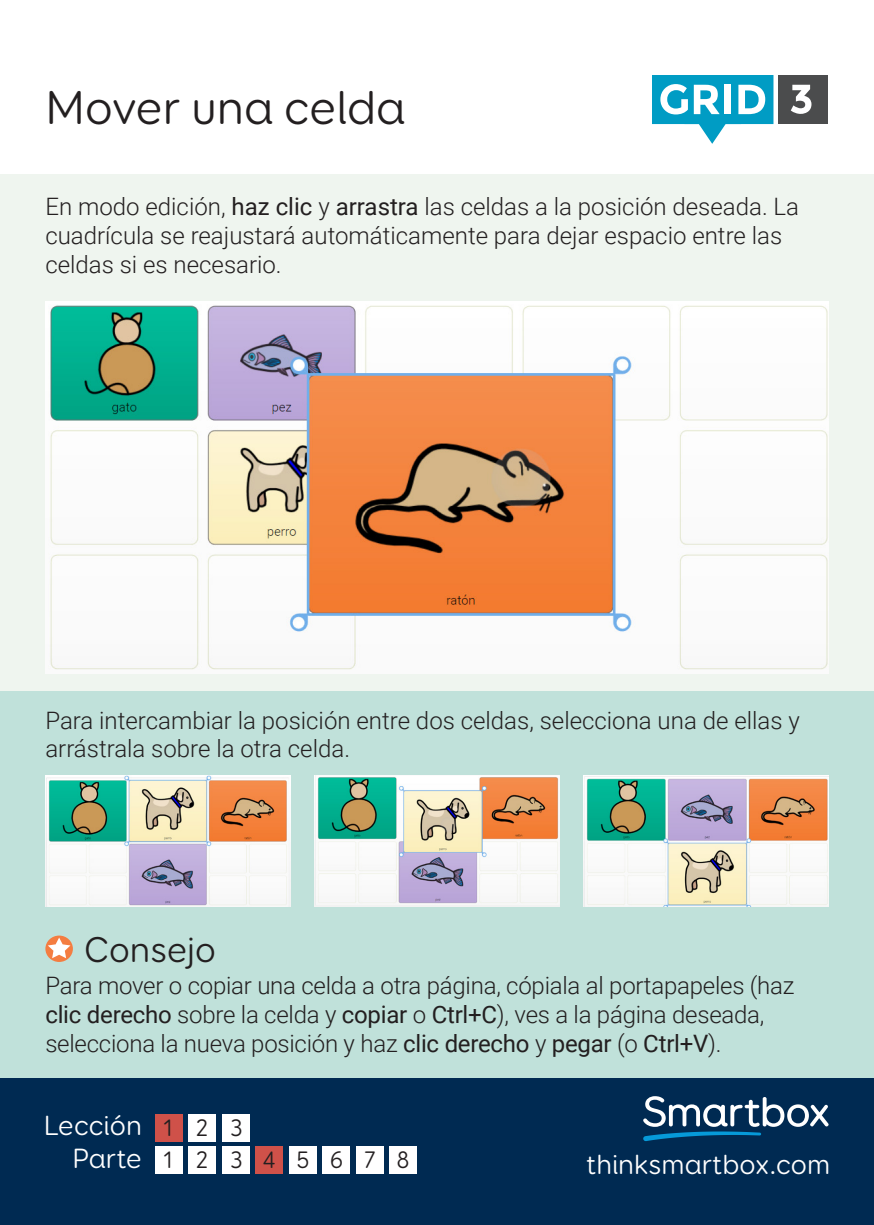
<style>
.page{position:relative;width:874px;height:1225px;background:#fff}
.page>*{position:absolute;margin:0;border:0;box-sizing:border-box;transform-origin:0 0}
.t1{font:48px "Booster Next FY";color:#231f20}
.Para{font:36px "Booster Next FY";color:#231f20}
.Para-2{font:28px "Booster Next FY";color:#fff}
.t2{font:300 24px/28.8px "Roboto";color:#231f20}
.Para-3{font:24px "Booster Next FY";color:#231f20}
.s1{font-weight:400}
</style>
<div class="page">
<div style="left:0;top:691px;width:873px;height:387px;background:#c0e1da"></div>
<div style="left:0;top:174px;width:873px;height:517px;background:#eff5ef"></div>
<div style="left:0;top:1078px;width:873px;height:147px;background:#002a52"></div>
<div style="left:777px;top:75px;width:50px;height:49px;background:#4b4c4d"></div>
<svg style="left:790px;top:85px;width:21px;height:29px"></svg>
<svg style="left:652px;top:75px;width:121px;height:69px"></svg>
<svg style="left:643px;top:1096px;width:185px;height:45px"></svg>
<svg style="left:45px;top:935px;width:28px;height:27px"></svg>
<svg style="left:48px;top:937px;width:22px;height:21px"></svg>
<div style="left:155px;top:1114px;width:27px;height:27px;background:#cf5149"></div>
<div style="left:188px;top:1114px;width:28px;height:27px;background:#fff"></div>
<div style="left:222px;top:1114px;width:27px;height:27px;background:#fff"></div>
<div style="left:155px;top:1146px;width:27px;height:27px;background:#fff"></div>
<div style="left:188px;top:1146px;width:28px;height:27px;background:#fff"></div>
<div style="left:222px;top:1146px;width:27px;height:27px;background:#fff"></div>
<div style="left:255px;top:1146px;width:28px;height:27px;background:#cf5149"></div>
<div style="left:289px;top:1146px;width:27px;height:27px;background:#fff"></div>
<div style="left:322px;top:1146px;width:28px;height:27px;background:#fff"></div>
<div style="left:356px;top:1146px;width:27px;height:27px;background:#fff"></div>
<div style="left:389px;top:1146px;width:28px;height:27px;background:#fff"></div>
<img style="left:45px;top:775px;width:245px;height:131px">
<img style="left:314px;top:775px;width:245px;height:131px">
<img style="left:583px;top:775px;width:244px;height:131px">
<img style="left:46px;top:302px;width:781px;height:372px">
<p class="t1" style="left:46px;top:78px;width:361px">Mover una celda</p>
<p class="t2" style="left:45px;top:192px;width:754px">En modo edición, <span class="s1">haz clic</span> y <span class="s1">arrastra</span> las celdas a la posición deseada. La cuadrícula se reajustará automáticamente para dejar espacio entre las celdas si es necesario.</p>
<p class="t2" style="left:45px;top:705px;width:755px">Para intercambiar la posición entre dos celdas, selecciona una de ellas y arrástrala sobre la otra celda.</p>
<p class="Para" style="left:84px;top:927px;width:133px">Consejo</p>
<p class="t2" style="left:45px;top:970px;width:750px">Para mover o copiar una celda a otra página, cópiala al portapapeles (haz <span class="s1">clic derecho</span> sobre la celda y <span class="s1">copiar</span> o <span class="s1">Ctrl+C</span>), ves a la página deseada, selecciona la nueva posición y haz <span class="s1">clic derecho</span> y <span class="s1">pegar</span> (o <span class="s1">Ctrl+V</span>).</p>
<p class="Para-2" style="left:44px;top:1108px;width:99px">Lección</p>
<p class="Para-3" style="left:196px;top:1113px;width:14px">2</p>
<p class="Para-3" style="left:196px;top:1145px;width:14px">2</p>
<p class="Para-3" style="left:230px;top:1113px;width:14px">3</p>
<p class="Para-3" style="left:163px;top:1113px;width:11px">1</p>
<p class="Para-3" style="left:163px;top:1145px;width:11px">1</p>
<p class="Para-2" style="left:72px;top:1141px;width:71px">Parte</p>
<p class="Para-3" style="left:230px;top:1144px;width:14px">3</p>
<p class="Para-3" style="left:262px;top:1144px;width:14px">4</p>
<p class="Para-3" style="left:296px;top:1144px;width:15px">5</p>
<p class="Para-3" style="left:329px;top:1144px;width:15px">6</p>
<p class="Para-3" style="left:364px;top:1145px;width:12px">7</p>
<p class="Para-3" style="left:396px;top:1144px;width:15px">8</p>
<p class="Para-2" style="left:586px;top:1147px;width:245px">thinksmartbox.com</p>
</div>
